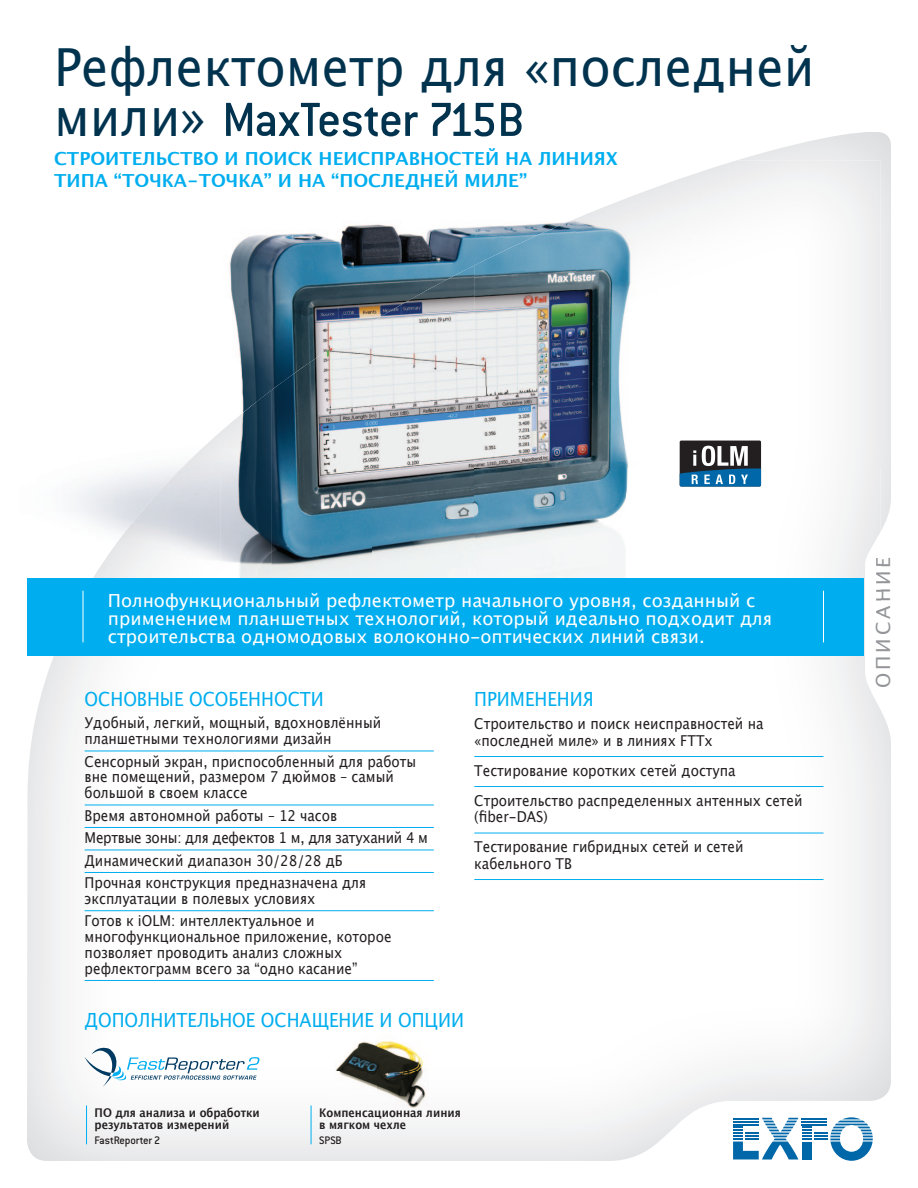
<style>
.page{position:relative;width:918px;height:1188px;background:#fff}
.page>*{position:absolute;margin:0;border:0;box-sizing:border-box;transform-origin:0 0}
.t1{font:52.5px "Lucida Grande";color:#01334f;scale:.94 1}
.t2{font:500 52.5px "Conduit ITC";letter-spacing:-.02em;color:#01334f}
.t3{font:19.5px "Lucida Grande";color:#00aeef;scale:.9 1}
.t4{font:19.5px "Lucida Grande";letter-spacing:.15em;color:#939598}
.t5{font:18px/18px "Lucida Grande";color:#fff}
.t6{font:700 18px/22.5px "Lucida Grande";color:#00aeef}
.t7{font:15px/15.8px "Lucida Grande";color:#231f20;scale:.9 1}
.t8{font:700 12px/12px "Lucida Grande";color:#231f20;scale:.9 1}
.t9{font:500 12px "Conduit ITC";letter-spacing:-.015em;color:#231f20}
.s1{font-family:"Lucida Grande";font-weight:400}
</style>
<div class="page">
<svg style="left:733px;top:1117px;width:140px;height:44px"></svg>
<img style="left:229px;top:224px;width:245px;height:90px">
<img style="left:234px;top:314px;width:108px;height:76px">
<img style="left:342px;top:314px;width:31px;height:7px">
<img style="left:576px;top:163px;width:152px;height:305px">
<img style="left:474px;top:219px;width:102px;height:249px">
<img style="left:373px;top:265px;width:102px;height:313px">
<img style="left:271px;top:321px;width:102px;height:257px">
<img style="left:221px;top:390px;width:50px;height:188px">
<img style="left:119px;top:480px;width:51px;height:98px">
<img style="left:474px;top:468px;width:406px;height:154px">
<img style="left:93px;top:540px;width:26px;height:38px">
<hr style="left:85px;top:751px;width:349px;height:1px;background:#00aeef">
<hr style="left:85px;top:805px;width:349px;height:1px;background:#00aeef">
<hr style="left:85px;top:827px;width:349px;height:1px;background:#00aeef">
<hr style="left:85px;top:850px;width:349px;height:1px;background:#00aeef">
<hr style="left:85px;top:872px;width:349px;height:1px;background:#00aeef">
<hr style="left:85px;top:910px;width:349px;height:1px;background:#00aeef">
<hr style="left:85px;top:980px;width:349px;height:1px;background:#00aeef">
<hr style="left:474px;top:756px;width:350px;height:1px;background:#00aeef">
<hr style="left:474px;top:786px;width:350px;height:1px;background:#00aeef">
<hr style="left:474px;top:833px;width:350px;height:1px;background:#00aeef">
<hr style="left:474px;top:879px;width:350px;height:1px;background:#00aeef">
<div style="left:27px;top:578px;width:837px;height:78px;background:#00aeef"></div>
<hr style="left:823px;top:591px;width:1px;height:51px;background:#fff">
<hr style="left:83px;top:591px;width:1px;height:51px;background:#fff">
<div style="left:680px;top:441px;width:81px;height:46px;background:#231f20;border-radius:2px"></div>
<svg style="left:680px;top:446px;width:81px;height:41px"></svg>
<hr style="left:86px;top:1105px;width:1px;height:39px;background:#00aeef">
<hr style="left:311px;top:1105px;width:1px;height:39px;background:#00aeef">
<img style="left:327px;top:1035px;width:102px;height:73px">
<svg style="left:85px;top:1046px;width:175px;height:41px"></svg>
<h1 class="t1" style="left:54px;top:38px;width:811px">Рефлектометр для «последней</h1>
<h1 class="t2" style="left:54px;top:90px;width:472px"><span class="s1">мили»</span> MaxTester 715B</h1>
<p class="t6" style="left:54px;top:147px;width:565px">СТРОИТЕЛЬСТВО И ПОИСК НЕИСПРАВНОСТЕЙ НА ЛИНИЯХ<br>ТИПА “ТОЧКА-ТОЧКА” И НА “ПОСЛЕДНЕЙ МИЛЕ”</p>
<p class="t5" style="left:108px;top:592px;width:666px">Полнофункциональный рефлектометр начального уровня, созданный с применением планшетных технологий, который идеально подходит для строительства одномодовых волоконно-оптических линий связи.</p>
<h2 class="t3" style="left:85px;top:688px;width:267px">ОСНОВНЫЕ ОСОБЕННОСТИ</h2>
<p class="t7" style="left:85px;top:715px;width:331px">Удобный, легкий, мощный, вдохновлённый планшетными технологиями дизайн</p>
<p class="t7" style="left:85px;top:753px;width:370px">Сенсорный экран, приспособленный для работы вне помещений, размером 7 дюймов – самый большой в своем классе</p>
<p class="t7" style="left:85px;top:804px;width:383px;line-height:22.5px">Время автономной работы – 12 часов<br>Мертвые зоны: для дефектов 1 м, для затуханий 4 м Динамический диапазон 30/28/28 дБ<br>Прочная конструкция предназначена для</p>
<p class="t7" style="left:85px;top:887px;width:258px;line-height:22.5px">эксплуатации в полевых условиях<br>Готов к iOLM: интеллектуальное и</p>
<p class="t7" style="left:85px;top:929px;width:343px">многофункциональное приложение, которое позволяет проводить анализ сложных рефлектограмм всего за “одно касание”</p>
<h2 class="t3" style="left:474px;top:688px;width:134px">ПРИМЕНЕНИЯ</h2>
<p class="t7" style="left:474px;top:716px;width:323px;line-height:16.5px">Строительство и поиск неисправностей на «последней миле» и в линиях FTTx</p>
<p class="t7" style="left:474px;top:755px;width:366px;line-height:30px">Тестирование коротких сетей доступа<br>Строительство распределенных антенных сетей</p>
<p class="t7" style="left:474px;top:802px;width:301px;line-height:30px">(fiber-DAS)<br>Тестирование гибридных сетей и сетей</p>
<p class="t7" style="left:474px;top:855px;width:110px">кабельного ТВ</p>
<h2 class="t3" style="left:85px;top:1008px;width:423px">ДОПОЛНИТЕЛЬНОЕ ОСНАЩЕНИЕ И ОПЦИИ</h2>
<p class="t8" style="left:95px;top:1107px;width:185px">ПО для анализа и обработки результатов измерений</p>
<p class="t9" style="left:95px;top:1133px;width:67px">FastReporter 2</p>
<p class="t8" style="left:319px;top:1107px;width:159px">Компенсационная линия в мягком чехле</p>
<p class="t9" style="left:319px;top:1133px;width:24px">SPSB</p>
<h2 class="t4" style="left:872px;top:688px;width:132px;rotate:-90deg">ОПИСАНИЕ</h2>
</div>
